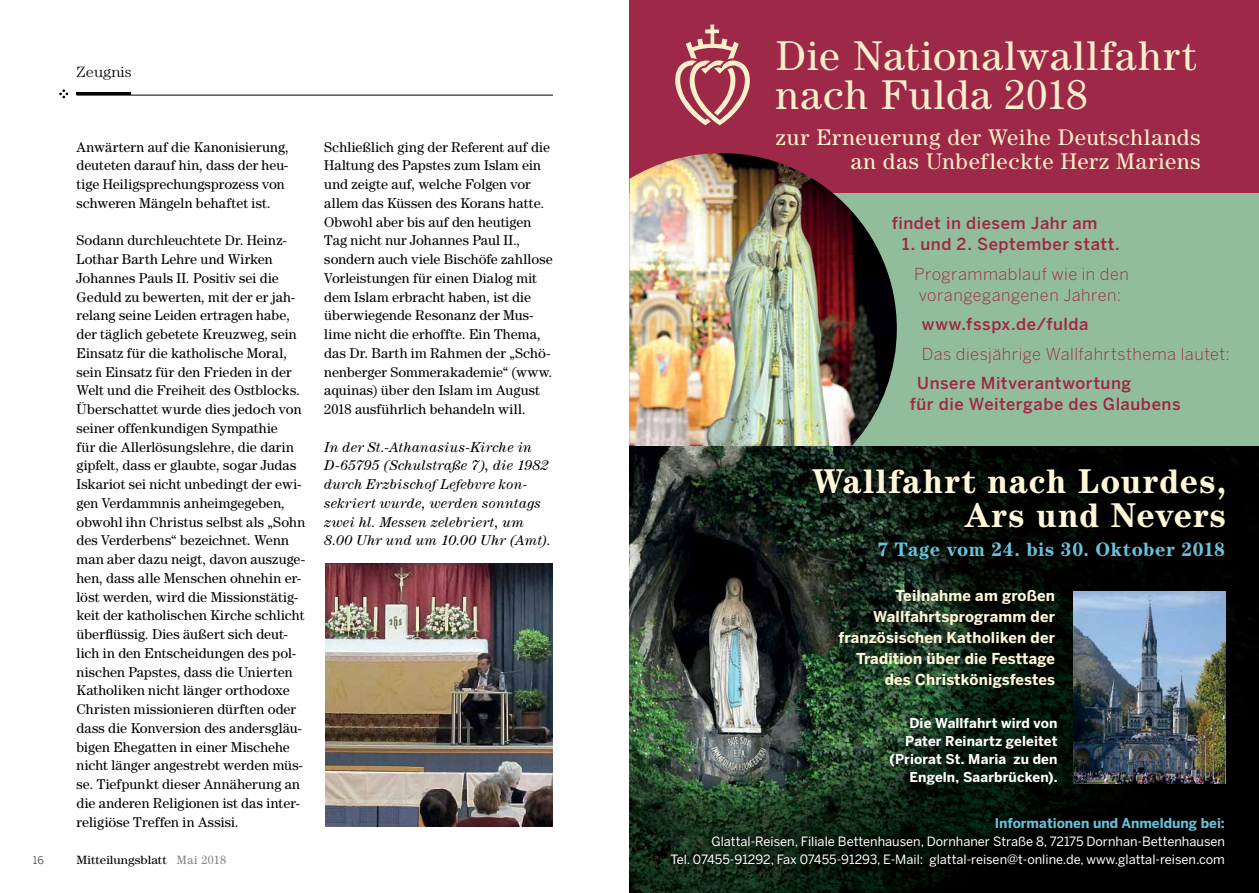
<style>
.page{position:relative;width:1259px;height:893px;background:#fff}
.page>*{position:absolute;margin:0;border:0;box-sizing:border-box;transform-origin:0 0}
.t1{font:41.7px/39.6px "Century Std";letter-spacing:.03em;color:#fcefcb}
.t2{font:700 34.5px/34.5px "Century Std";letter-spacing:.035em;color:#fff7d8;text-align:right}
.t3{font:22.65px/24.2px "Century Std";letter-spacing:.03em;color:#fcefcb;text-align:right}
.t4{font:700 19.5px "Century Std";letter-spacing:.02em;color:#67c3da}
.t5{font:500 16.5px/21px "Benton Sans";letter-spacing:.03em;color:#9e2848}
.t6{font:300 16.5px/21px "Benton Sans";letter-spacing:.03em;color:#9e2848}
.t7{font:700 15px/21px "Benton Sans";letter-spacing:.01em;color:#fff7d8;text-align:right}
.t8{font:300 15px "Century Std";color:#000;scale:1.09 1}
.t9{font:14.25px/18.8px "Century Std";letter-spacing:.005em;color:#000}
.t10{font:italic 14.25px/18.8px "Century Std";letter-spacing:.02em;color:#000}
.t11{font:700 13.5px/18px "Benton Sans";letter-spacing:.01em;color:#fff;text-align:right}
.t12{font:700 13.5px "Benton Sans";color:#67c3da}
.t13{font:12.75px/18px "Benton Sans";color:#fff;text-align:right}
.t14{font:12px "Century Std";color:#000;scale:1.09 1}
.t15{font:300 10.5px "Benton Sans";color:#000}
.s1{color:#807f83}
</style>
<div class="page">
<svg style="left:60px;top:90px;width:8px;height:8px"></svg>
<hr style="left:77px;top:95px;width:476px;height:1px;background:#000">
<div style="left:629px;top:0;width:630px;height:446px;background:#92bd9d"></div>
<div style="left:629px;top:0;width:630px;height:192px;background:#9e2848"></div>
<img style="left:629px;top:153px;width:268px;height:293px">
<svg style="left:675px;top:25px;width:75px;height:100px"></svg>
<img style="left:629px;top:446px;width:630px;height:447px">
<svg style="left:804px;top:459px;width:430px;height:78px;background:#050a07"></svg>
<svg style="left:869px;top:532px;width:364px;height:37px;background:#040705"></svg>
<svg style="left:662px;top:808px;width:571px;height:68px;background:#061109"></svg>
<img style="left:1073px;top:591px;width:152px;height:192px">
<hr style="left:77px;top:93px;width:54px;height:2px;background:#000">
<img style="left:325px;top:564px;width:228px;height:263px">
<p class="t8" style="left:77px;top:63px;width:52px">Zeugnis</p>
<p class="t9" style="left:77px;top:137px;width:214px">Anwärtern auf die Kanonisierung, deuteten darauf hin, dass der heu&shy;tige Heiligsprechungsprozess von schweren Mängeln behaftet ist.</p>
<p class="t9" style="left:77px;top:231px;width:230px">Sodann durchleuchtete Dr. Heinz-Lothar Barth Lehre und Wirken Johannes Pauls II. Positiv sei die Geduld zu bewerten, mit der er jah&shy;relang seine Leiden ertragen habe, der täglich gebetete Kreuzweg, sein Einsatz für die katholische Moral, sein Einsatz für den Frieden in der Welt und die Freiheit des Ostblocks.<br>Überschattet wurde dies jedoch von seiner offenkundigen Sympathie<br>für die Allerlösungslehre, die darin gipfelt, dass er glaubte, sogar Judas Iskariot sei nicht unbedingt der ewi&shy;gen Verdammnis anheimgegeben, obwohl ihn Christus selbst als „Sohn des Verderbens“ bezeichnet. Wenn man aber dazu neigt, davon auszuge&shy;hen, dass alle Menschen ohnehin er&shy;löst werden, wird die Missionstätig&shy;keit der katholischen Kirche schlicht überflüssig. Dies äußert sich deut&shy;lich in den Entscheidungen des pol&shy;nischen Papstes, dass die Unierten Katholiken nicht länger orthodoxe Christen missionieren dürften oder dass die Konversion des andersgläu&shy;bigen Ehegatten in einer Mischehe nicht länger angestrebt werden müs&shy;se. Tiefpunkt dieser Annäherung an die anderen Religionen ist das inter&shy;religiöse Treffen in Assisi.</p>
<p class="t15" style="left:33px;top:854px;width:12px">16</p>
<p class="t14" style="left:77px;top:853px;width:139px">Mitteilungsblatt <span class="s1">Mai 2018</span></p>
<p class="t9" style="left:324px;top:137px;width:230px">Schließlich ging der Referent auf die Haltung des Papstes zum Islam ein und zeigte auf, welche Folgen vor allem das Küssen des Korans hatte.<br>Obwohl aber bis auf den heutigen Tag nicht nur Johannes Paul II., sondern auch viele Bischöfe zahllose Vorleistungen für einen Dialog mit dem Islam erbracht haben, ist die überwiegende Resonanz der Mus&shy;lime nicht die erhoffte. Ein Thema, das Dr. Barth im Rahmen der „Schö&shy;nenberger Sommerakademie“ (www. aquinas) über den Islam im August 2018 ausführlich behandeln will.</p>
<p class="t10" style="left:324px;top:437px;width:228px">In der St.-Athanasius-Kirche in<br>D-65795 (Schulstraße 7), die 1982 durch Erzbischof Lefebvre kon&shy;sekriert wurde, werden sonntags zwei hl. Messen zelebriert, um<br>8.00 Uhr und um 10.00 Uhr (Amt).</p>
<h1 class="t1" style="left:776px;top:35px;width:422px">Die Nationalwallfahrt nach Fulda 2018</h1>
<h3 class="t3" style="left:776px;top:125px;width:426px">zur Erneuerung der Weihe Deutschlands an das Unbefleckte Herz Mariens</h3>
<p class="t5" style="left:891px;top:213px;width:207px">findet in diesem Jahr am</p>
<p class="t5" style="left:902px;top:234px;width:219px">1. und 2. September statt.</p>
<p class="t6" style="left:914px;top:263px;width:216px">Programmablauf wie in den vorangegangenen Jahren:</p>
<p class="t5" style="left:921px;top:314px;width:168px">www.fsspx.de/fulda</p>
<p class="t6" style="left:921px;top:343px;width:310px">Das diesjährige Wallfahrtsthema lautet:</p>
<p class="t5" style="left:909px;top:373px;width:272px;text-indent:8px">Unsere Mitverantwortung<br>für die Weitergabe des Glaubens</p>
<h2 class="t2" style="left:812px;top:463px;width:415px">Wallfahrt nach Lourdes,<br>Ars und Nevers</h2>
<h3 class="t4" style="left:877px;top:537px;width:349px">7 Tage vom 24. bis 30. Oktober 2018</h3>
<p class="t7" style="left:838px;top:585px;width:218px">Teilnahme am großen<br>Wallfahrtsprogramm der französischen Katholiken der<br>Tradition über die Festtage des Christkönigsfestes</p>
<p class="t11" style="left:889px;top:714px;width:169px">Die Wallfahrt wird von<br>Pater Reinartz geleitet (Priorat St. Maria zu den<br>Engeln, Saarbrücken).</p>
<p class="t12" style="left:994px;top:815px;width:232px">Informationen und Anmeldung bei:</p>
<p class="t13" style="left:670px;top:832px;width:556px">Glattal-Reisen, Filiale Bettenhausen, Dornhaner Straße 8, 72175 Dornhan-Bettenhausen<br>Tel. 07455-91292, Fax 07455-91293, E-Mail: glattal-reisen@t-online.de, www.glattal-reisen.com</p>
</div>
